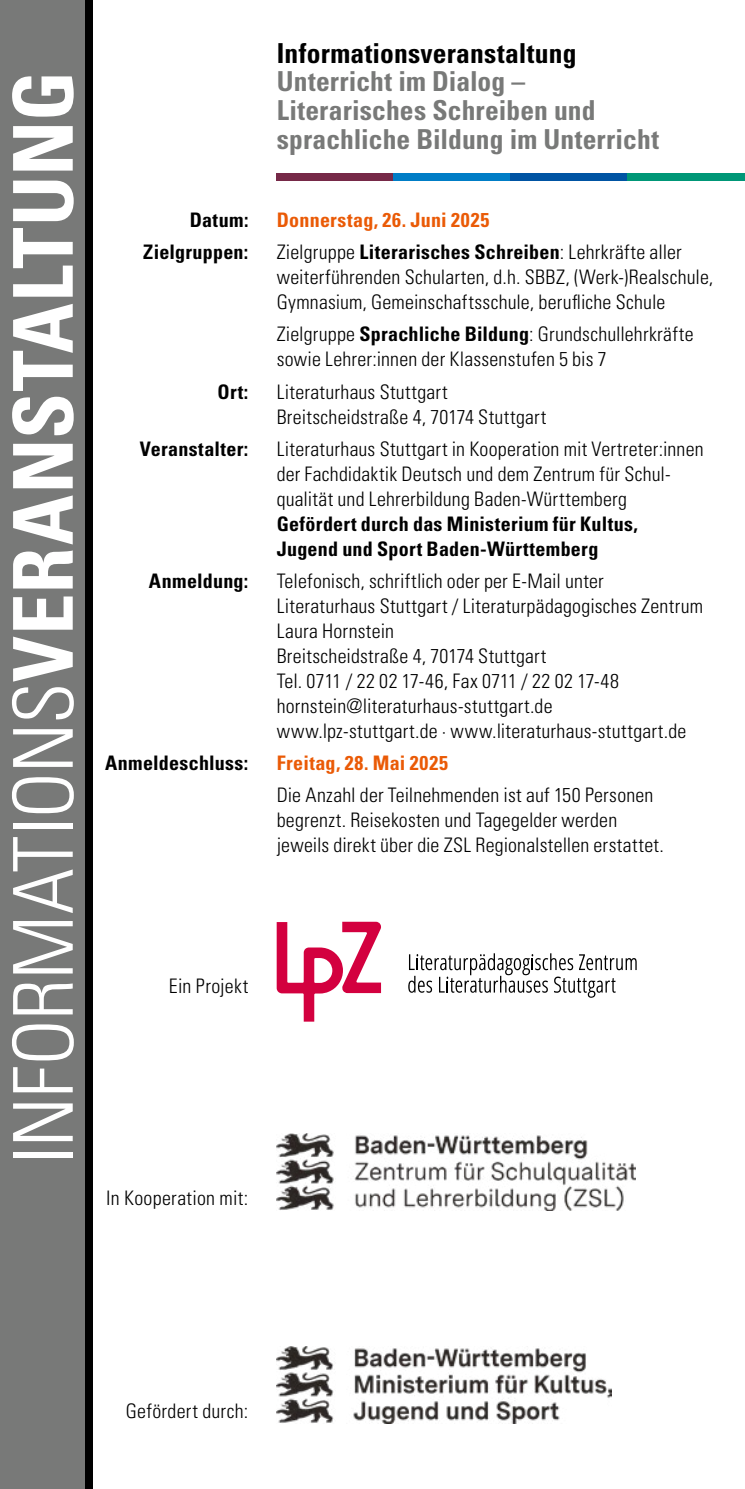
<style>
.page{position:relative;width:745px;height:1489px;background:#fff}
.page>*{position:absolute;margin:0;border:0;box-sizing:border-box;transform-origin:0 0}
.t1{font:700 condensed 82.5px "Univers LT Std";letter-spacing:.01em;color:#fff}
.t2{font:700 condensed 27.5px/28.8px "Univers LT Std";letter-spacing:.005em;color:#787978}
.t3{font:700 condensed 27.5px "Univers LT Std";letter-spacing:.01em;color:#000}
.t4{font:300 condensed 20px/25px "Univers LT Std";letter-spacing:.01em;color:#000}
.t5{font:700 condensed 20px/25px "Univers LT Std";letter-spacing:.015em;color:#000}
.t6{font:700 condensed 20px "Univers LT Std";letter-spacing:.02em;color:#ea5a06}
.s1{font-weight:300}
.s2{font-weight:700}
</style>
<div class="page">
<div style="left:0;top:0;width:85px;height:1488px;background:#787978"></div>
<div style="left:85px;top:0;width:7px;height:1488px;background:#000"></div>
<div style="left:276px;top:174px;width:117px;height:7px;background:#762948"></div>
<div style="left:393px;top:174px;width:117px;height:7px;background:#007dc6"></div>
<div style="left:510px;top:174px;width:117px;height:7px;background:#0054a3"></div>
<div style="left:627px;top:174px;width:117px;height:7px;background:#009777"></div>
<svg style="left:276px;top:921px;width:105px;height:100px"></svg>
<svg style="left:408px;top:953px;width:228px;height:44px"></svg>
<img style="left:276px;top:1346px;width:335px;height:77px">
<img style="left:276px;top:1133px;width:358px;height:77px">
<h1 class="t1" style="left:-7px;top:1164px;width:1094px;rotate:-90deg"><span class="s1">INFORMATIONS</span>VERANSTALTUNG</h1>
<h2 class="t3" style="left:276px;top:36px;width:301px">Informationsveranstaltung</h2>
<h2 class="t2" style="left:276px;top:67px;width:383px">Unterricht im Dialog –<br>Literarisches Schreiben und sprachliche Bildung im Unterricht</h2>
<p class="t5" style="left:190px;top:207px;width:60px">Datum:</p>
<p class="t6" style="left:276px;top:208px;width:214px">Donnerstag, 26. Juni 2025</p>
<p class="t5" style="left:143px;top:239px;width:106px">Zielgruppen:</p>
<p class="t4" style="left:276px;top:240px;width:438px">Zielgruppe <span class="s2">Literarisches Schreiben</span>: Lehrkräfte aller weiterführenden Schularten, d.h. SBBZ, (Werk-)Realschule,<br>Gymnasium, Gemeinschaftsschule, berufliche Schule</p>
<p class="t4" style="left:276px;top:322px;width:418px">Zielgruppe <span class="s2">Sprachliche Bildung</span>: Grundschullehrkräfte sowie Lehrer:innen der Klassenstufen 5 bis 7</p>
<p class="t5" style="left:217px;top:379px;width:32px">Ort:</p>
<p class="t4" style="left:276px;top:379px;width:271px">Literaturhaus Stuttgart<br>Breitscheidstraße 4, 70174 Stuttgart</p>
<p class="t5" style="left:140px;top:436px;width:110px">Veranstalter:</p>
<p class="t4" style="left:276px;top:436px;width:428px">Literaturhaus Stuttgart in Kooperation mit Vertreter:innen der Fachdidaktik Deutsch und dem Zentrum für Schul&shy;qualität und Lehrerbildung Baden-Württemberg</p>
<p class="t5" style="left:276px;top:511px;width:362px">Gefördert durch das Ministerium für Kultus,<br>Jugend und Sport Baden-Württemberg</p>
<p class="t5" style="left:149px;top:568px;width:101px">Anmeldung:</p>
<p class="t4" style="left:276px;top:568px;width:427px">Telefonisch, schriftlich oder per E-Mail unter Literaturhaus Stuttgart / Literaturpädagogisches Zentrum Laura Hornstein<br>Breitscheidstraße 4, 70174 Stuttgart<br>Tel. 0711 / 22 02 17-46, Fax 0711 / 22 02 17-48 hornstein@literaturhaus-stuttgart.de www.lpz-stuttgart.de · www.literaturhaus-stuttgart.de</p>
<p class="t5" style="left:105px;top:750px;width:145px">Anmeldeschluss:</p>
<p class="t6" style="left:276px;top:750px;width:173px">Freitag, 28. Mai 2025</p>
<p class="t4" style="left:276px;top:782px;width:388px">Die Anzahl der Teilnehmenden ist auf 150 Personen begrenzt. Reisekosten und Tagegelder werden jeweils direkt über die ZSL Regionalstellen erstattet.</p>
<p class="t4" style="left:169px;top:973px;width:81px">Ein Projekt</p>
<p class="t4" style="left:106px;top:1185px;width:144px">In Kooperation mit:</p>
<p class="t4" style="left:126px;top:1398px;width:124px">Gefördert durch:</p>
</div>
